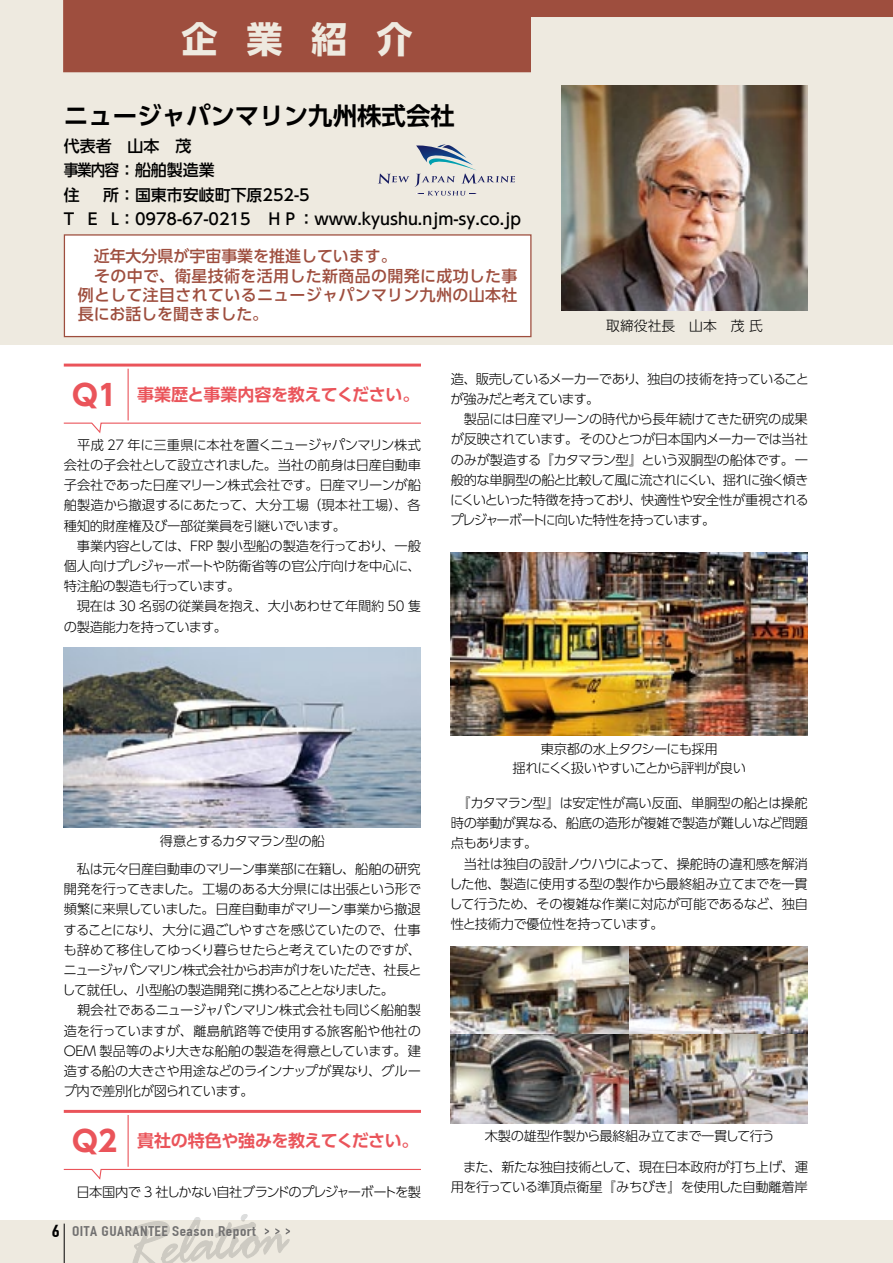
<style>
.page{position:relative;width:893px;height:1263px;background:#fff}
.page>*{position:absolute;margin:0;border:0;box-sizing:border-box;transform-origin:0 0}
.t1{font:700 36.15px "UD Shin Go Pro";color:#eeeae0}
.t2{font:700 24.45px "UD Shin Go Pro De";color:#000}
.t3{font:700 16.95px "UD Shin Go Pro De";letter-spacing:-.02em;color:#ea545a}
.t4{font:500 15.9px/19.2px "UD Shin Go Pro";letter-spacing:.02em;color:#9e4e3e}
.t5{font:500 15.9px/24.5px "UD Shin Go Pro";color:#000}
.t6{font:700 13.8px "DIN Condensed";letter-spacing:.03em;color:#727171;scale:1.25 1}
.t7{font:300 13.8px "UD Shin Go Pro";color:#000}
.t8{font:300 13.35px/20.2px "UD Shin Go Pro";letter-spacing:-.035em;color:#000}
.t9{font:300 13.35px/20.2px "UD Shin Go Pro";letter-spacing:-.055em;color:#000}
.s1{font-family:"UD Shin Go Pro";font-size:28.65px}
.s2{font-size:16.95px;color:#000}
</style>
<div class="page">
<div style="left:0;top:0;width:893px;height:345px;background:#eeeae0"></div>
<div style="left:0;top:1221px;width:893px;height:42px;background:#eeeae0"></div>
<hr style="left:64px;top:1223px;width:1px;height:40px;background:#000">
<svg style="left:131px;top:1214px;width:159px;height:49px"></svg>
<svg style="left:63px;top:0;width:830px;height:72px"></svg>
<hr style="left:64px;top:364px;width:357px;height:3px;background:#ea545a">
<svg style="left:64px;top:422px;width:357px;height:11px"></svg>
<hr style="left:128px;top:369px;width:1px;height:51px;background:#ea545a">
<hr style="left:64px;top:1110px;width:357px;height:3px;background:#ea545a">
<svg style="left:64px;top:1168px;width:357px;height:11px"></svg>
<hr style="left:128px;top:1115px;width:1px;height:52px;background:#ea545a">
<img style="left:64px;top:648px;width:357px;height:179px">
<svg style="left:378px;top:174px;width:31px;height:10px"></svg>
<svg style="left:415px;top:145px;width:100px;height:51px"></svg>
<img style="left:451px;top:553px;width:357px;height:182px">
<img style="left:451px;top:946px;width:178px;height:89px">
<img style="left:629px;top:946px;width:179px;height:89px">
<img style="left:451px;top:1035px;width:178px;height:88px">
<img style="left:629px;top:1035px;width:179px;height:88px">
<div style="left:64px;top:235px;width:467px;height:102px;background:#fff"></div>
<div style="left:64px;top:234px;width:467px;height:103px;border:1px solid #9e4e3e"></div>
<img style="left:561px;top:85px;width:247px;height:225px">
<h1 class="t1" style="left:181px;top:10px;width:233px">企業紹介</h1>
<h2 class="t2" style="left:64px;top:96px;width:393px">ニュージャパンマリン九州株式会社</h2>
<p class="t5" style="left:64px;top:133px;width:152px">代表者　山本　茂<br>事業内容：船舶製造業住</p>
<p class="t5" style="left:64px;top:182px;width:459px;text-indent:39px">所：国東市安岐町下原252-5<br>T E L：0978-67-0215　ＨＰ：www.kyushu.njm-sy.co.jp</p>
<p class="t4" style="left:78px;top:246px;width:441px">　近年大分県が宇宙事業を推進しています。<br>　その中で、衛星技術を活用した新商品の開発に成功した事例として注目されているニュージャパンマリン九州の山本社長にお話しを聞きました。</p>
<p class="t7" style="left:606px;top:315px;width:158px">取締役社長　山本　茂 氏</p>
<p class="t3" style="left:72px;top:381px;width:349px"><span class="s1">Q1</span> 事業歴と事業内容を教えてください。</p>
<p class="t8" style="left:64px;top:434px;width:359px">　平成 27 年に三重県に本社を置くニュージャパンマリン株式会社の子会社として設立されました。当社の前身は日産自動車子会社であった日産マリーン株式会社です。日産マリーンが船舶製造から撤退するにあたって、大分工場（現本社工場）、各種知的財産権及び一部従業員を引継いでいます。<br>　事業内容としては、FRP 製小型船の製造を行っており、一般個人向けプレジャーボートや防衛省等の官公庁向けを中心に、特注船の製造も行っています。<br>　現在は 30 名弱の従業員を抱え、大小あわせて年間約 50 隻の製造能力を持っています。</p>
<p class="t9" style="left:450px;top:368px;width:360px">造、販売しているメーカーであり、独自の技術を持っていることが強みだと考えています。<br>　製品には日産マリーンの時代から長年続けてきた研究の成果が反映されています。そのひとつが日本国内メーカーでは当社のみが製造する『カタマラン型』という双胴型の船体です。一般的な単胴型の船と比較して風に流されにくい、揺れに強く傾きにくいといった特徴を持っており、快適性や安全性が重視されるプレジャーボートに向いた特性を持っています。</p>
<p class="t9" style="left:160px;top:830px;width:167px">得意とするカタマラン型の船</p>
<p class="t8" style="left:62px;top:858px;width:361px">　私は元々日産自動車のマリーン事業部に在籍し、船舶の研究開発を行ってきました。工場のある大分県には出張という形で頻繁に来県していました。日産自動車がマリーン事業から撤退することになり、大分に過ごしやすさを感じていたので、仕事も辞めて移住してゆっくり暮らせたらと考えていたのですが、ニュージャパンマリン株式会社からお声がけをいただき、社長として就任し、小型船の製造開発に携わることとなりました。<br>　親会社であるニュージャパンマリン株式会社も同じく船舶製造を行っていますが、離島航路等で使用する旅客船や他社の<br>OEM 製品等のより大きな船舶の製造を得意としています。建造する船の大きさや用途などのラインナップが異なり、グループ内で差別化が図られています。</p>
<p class="t3" style="left:72px;top:1127px;width:348px"><span class="s1">Q2</span> 貴社の特色や強みを教えてください。</p>
<p class="t8" style="left:64px;top:1181px;width:359px">　日本国内で 3 社しかない自社ブランドのプレジャーボートを製</p>
<p class="t6" style="left:52px;top:1223px;width:165px"><span class="s2">6</span> OITA GUARANTEE Season Report</p>
<p class="t8" style="left:512px;top:740px;width:235px;line-height:18.5px;text-align:center">東京都の水上タクシーにも採用<br>揺れにくく扱いやすいことから評判が良い</p>
<p class="t8" style="left:449px;top:792px;width:360px">　『カタマラン型』は安定性が高い反面、単胴型の船とは操舵時の挙動が異なる、船底の造形が複雑で製造が難しいなど問題点もあります。<br>　当社は独自の設計ノウハウによって、操舵時の違和感を解消した他、製造に使用する型の製作から最終組み立てまでを一貫して行うため、その複雑な作業に対応が可能であるなど、独自性と技術力で優位性を持っています。</p>
<p class="t8" style="left:485px;top:1126px;width:291px">木製の雄型作製から最終組み立てまで一貫して行う</p>
<p class="t8" style="left:451px;top:1156px;width:359px">　また、新たな独自技術として、現在日本政府が打ち上げ、運用を行っている準頂点衛星『みちびき』を使用した自動離着岸</p>
</div>
